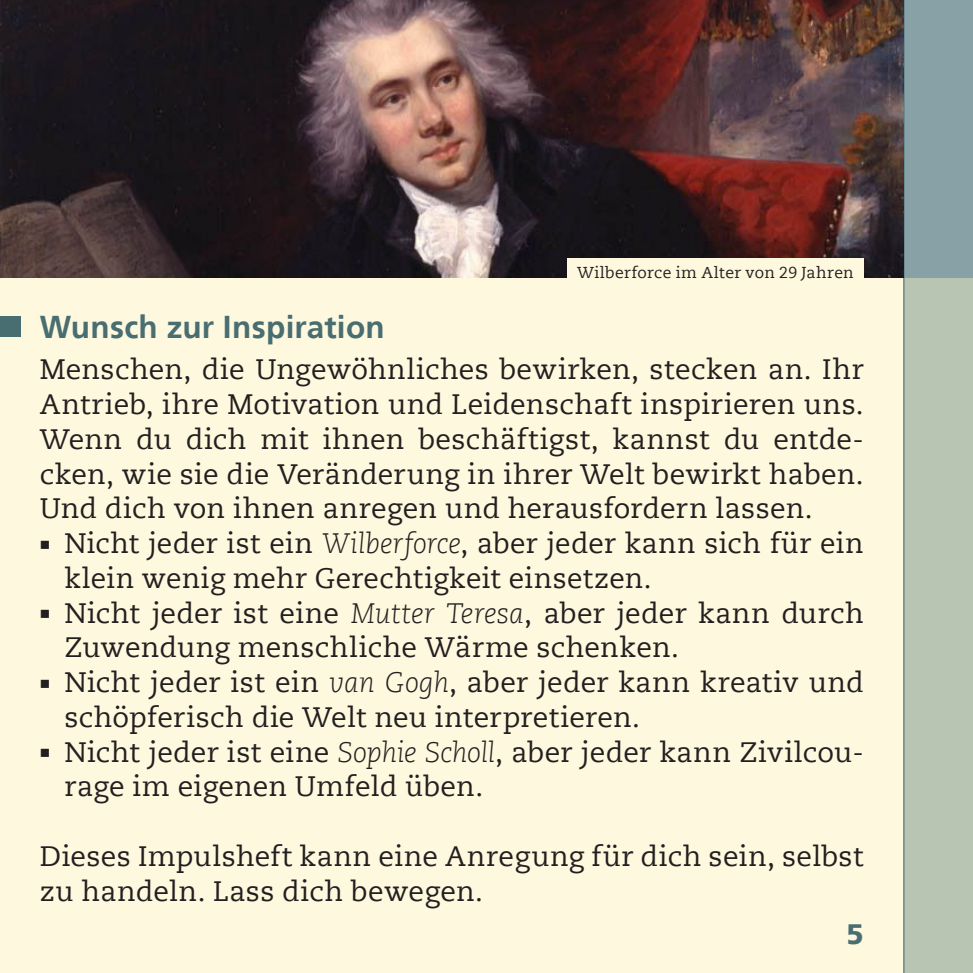
<style>
.page{position:relative;width:973px;height:973px;background:#fff}
.page>*{position:absolute;margin:0;border:0;box-sizing:border-box;transform-origin:0 0}
.t1{font:700 31.5px "Frutiger LT";letter-spacing:.01em;color:#486e72}
.t2{font:28px/34.6px "Caecilia LT";letter-spacing:.01em;color:#231f20}
.t3{font:900 28px "Frutiger LT";color:#486e72}
.t4{font:15.75px "Caecilia LT";letter-spacing:.025em;color:#231f20}
.s1{font-weight:300;font-style:italic}
</style>
<div class="page">
<div style="left:0;top:0;width:972px;height:972px;background:#fef8de"></div>
<svg style="left:904px;top:0;width:68px;height:972px;background:#a8b8ad"></svg>
<hr style="left:903px;top:0;width:1px;height:972px;background:#486e72">
<div style="left:0;top:316px;width:20px;height:20px;background:#486e72"></div>
<img style="left:0;top:0;width:903px;height:278px">
<div style="left:567px;top:259px;width:296px;height:26px;background:#fef8de"></div>
<p class="t4" style="left:577px;top:263px;width:278px">Wilberforce im Alter von 29 Jahren</p>
<p class="t1" style="left:40px;top:308px;width:346px">Wunsch zur Inspiration</p>
<p class="t2" style="left:40px;top:352px;width:825px;text-align:justify">Menschen, die Ungewöhnliches bewirken, stecken an. Ihr Antrieb, ihre Motivation und Leidenschaft inspirieren uns.<br>Wenn du dich mit ihnen beschäftigst, kannst du entde&shy;cken, wie sie die Veränderung in ihrer Welt bewirkt haben.<br>Und dich von ihnen anregen und herausfordern lassen.</p>
<p class="t2" style="left:64px;top:526px;width:800px;text-indent:-25px">■ Nicht jeder ist ein <span class="s1">Wilberforce</span>, aber jeder kann sich für ein klein wenig mehr Gerechtigkeit einsetzen.</p>
<p class="t2" style="left:65px;top:596px;width:800px;text-indent:-25px">■ Nicht jeder ist eine <span class="s1">Mutter Teresa</span>, aber jeder kann durch<br>Zuwendung menschliche Wärme schenken.</p>
<p class="t2" style="left:65px;top:665px;width:800px;text-indent:-25px">■ Nicht jeder ist ein <span class="s1">van Gogh</span>, aber jeder kann kreativ und schöpferisch die Welt neu interpretieren.</p>
<p class="t2" style="left:65px;top:734px;width:800px;text-indent:-25px">■ Nicht jeder ist eine <span class="s1">Sophie Scholl</span>, aber jeder kann Zivilcou&shy;rage im eigenen Umfeld üben.</p>
<p class="t2" style="left:40px;top:839px;width:825px">Dieses Impulsheft kann eine Anregung für dich sein, selbst zu handeln. Lass dich bewegen.</p>
<p class="t3" style="left:846px;top:917px;width:19px">5</p>
</div>
